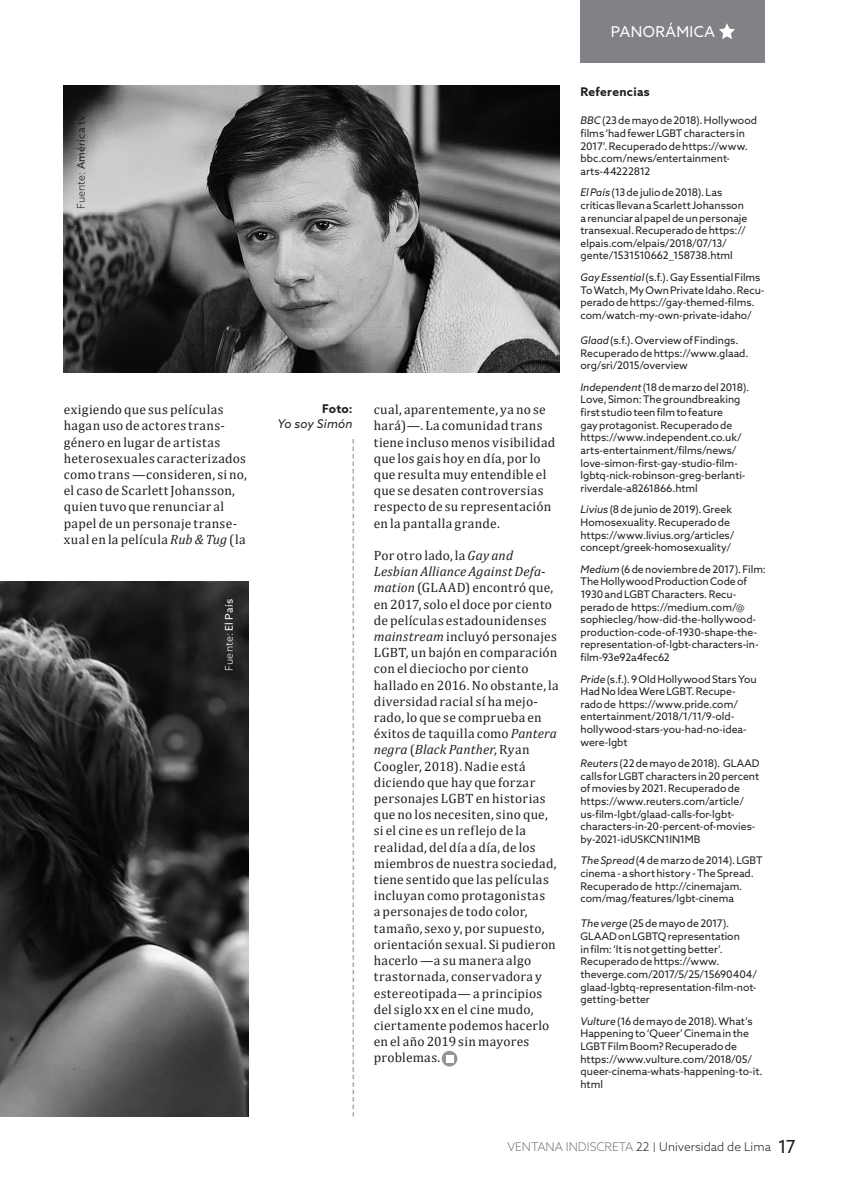
<style>
.page{position:relative;width:851px;height:1191px;background:#fff}
.page>*{position:absolute;margin:0;border:0;box-sizing:border-box;transform-origin:0 0}
.CABECERA{font:15px "Azo Sans";letter-spacing:.025em;color:#fff}
.cuerpo_de_texto_nuev{font:13.5px/16.2px "Cambria";letter-spacing:.02em;color:#231f20}
.t1{font:300 12px "Azo Sans";color:#231f20}
.PREGUNTAS{font:700 12px "Azo Sans";letter-spacing:.025em;color:#231f20}
.cuerpo_de_texto{font:italic 12px "Azo Sans";letter-spacing:.01em;color:#231f20}
.cuerpo_de_texto-2{font:700 12px "Azo Sans";color:#231f20}
.REFERENCIAS{font:10.5px/12.6px "Azo Sans";color:#231f20}
.GORRO_NUEVA_VERSION{font:10.5px "Azo Sans";letter-spacing:.02em;color:#231f20}
.GORRO_NUEVA_VERSION-2{font:300 10.5px "Azo Sans";letter-spacing:.01em;color:#fff}
.s1{font-weight:300}
.s2{font-style:italic}
.s3{font-weight:400}
.s4{color:#76787b}
.s5{font-size:9.6px}
.s6{font-weight:400;font-size:18px}
</style>
<div class="page">
<img style="left:0;top:582px;width:248px;height:534px">
<img style="left:64px;top:85px;width:495px;height:287px">
<svg style="left:352px;top:439px;width:2px;height:677px"></svg>
<div style="left:580px;top:0;width:184px;height:63px;background:#808285"></div>
<svg style="left:719px;top:23px;width:16px;height:16px"></svg>
<svg style="left:441px;top:1050px;width:16px;height:16px"></svg>
<div style="left:445px;top:1054px;width:8px;height:8px;background:#fff"></div>
<p class="GORRO_NUEVA_VERSION" style="left:74px;top:209px;width:96px;rotate:-90deg"><span class="s1">Fuente:</span> América tv</p>
<p class="cuerpo_de_texto-2" style="left:322px;top:400px;width:32px">Foto:</p>
<p class="cuerpo_de_texto" style="left:277px;top:415px;width:76px">Yo soy Simón</p>
<p class="cuerpo_de_texto_nuev" style="left:64px;top:401px;width:185px">exigiendo que sus películas hagan uso de actores trans&shy;género en lugar de artistas heterosexuales caracterizados como trans —consideren, si no, el caso de Scarlett Johansson, quien tuvo que renunciar al papel de un personaje transe&shy;xual en la película <span class="s2">Rub &amp; Tug</span> (la</p>
<p class="cuerpo_de_texto_nuev" style="left:374px;top:401px;width:183px">cual, aparentemente, ya no se hará)—. La comunidad trans tiene incluso menos visibilidad que los gais hoy en día, por lo que resulta muy entendible el que se desaten controversias respecto de su representación en la pantalla grande.</p>
<p class="cuerpo_de_texto_nuev" style="left:374px;top:547px;width:186px">Por otro lado, la <span class="s2">Gay and<br>Lesbian Alliance Against Defa&shy;mation</span> (GLAAD) encontró que, en 2017, solo el doce por ciento de películas estadounidenses <span class="s2">mainstream</span> incluyó personajes<br>LGBT, un bajón en comparación con el dieciocho por ciento hallado en 2016. No obstante, la diversidad racial sí ha mejo&shy;rado, lo que se comprueba en éxitos de taquilla como <span class="s2">Pantera negra</span> (<span class="s2">Black Panther</span>, Ryan<br>Coogler, 2018). Nadie está diciendo que hay que forzar personajes LGBT en historias que no los necesiten, sino que, si el cine es un reflejo de la realidad, del día a día, de los miembros de nuestra sociedad, tiene sentido que las películas incluyan como protagonistas<br>a personajes de todo color, tamaño, sexo y, por supuesto, orientación sexual. Si pudieron hacerlo —a su manera algo trastornada, conservadora y estereotipada— a principios del siglo xx en el cine mudo, ciertamente podemos hacerlo en el año 2019 sin mayores problemas.</p>
<p class="GORRO_NUEVA_VERSION-2" style="left:222px;top:670px;width:73px;rotate:-90deg">Fuente: <span class="s3">El País</span></p>
<p class="CABECERA" style="left:610px;top:22px;width:106px">PANORÁMICA</p>
<p class="PREGUNTAS" style="left:580px;top:83px;width:71px">Referencias</p>
<p class="REFERENCIAS" style="left:580px;top:114px;width:178px"><span class="s2">BBC</span> (23 de mayo de 2018). Hollywood films ‘had fewer LGBT characters in<br>2017’. Recuperado de https://www. bbc.com/news/entertainment&shy;arts-44222812</p>
<p class="REFERENCIAS" style="left:580px;top:186px;width:168px"><span class="s2">El País</span> (13 de julio de 2018). Las críticas llevan a Scarlett Johansson a renunciar al papel de un personaje transexual. Recuperado de https:// elpais.com/elpais/2018/07/13/ gente/1531510662_158738.html</p>
<p class="REFERENCIAS" style="left:580px;top:271px;width:185px"><span class="s2">Gay Essential</span> (s.f.). Gay Essential Films To Watch, My Own Private Idaho. Recu&shy;perado de https://gay-themed-films. com/watch-my-own-private-idaho/</p>
<p class="REFERENCIAS" style="left:580px;top:334px;width:169px"><span class="s2">Glaad</span> (s.f.). Overview of Findings.<br>Recuperado de https://www.glaad. org/sri/2015/overview</p>
<p class="REFERENCIAS" style="left:580px;top:381px;width:170px"><span class="s2">Independent</span> (18 de marzo del 2018).<br>Love, Simon: The groundbreaking first studio teen film to feature<br>gay protagonist. Recuperado de https://www.independent.co.uk/ arts-entertainment/films/news/ love-simon-first-gay-studio-film&shy;lgbtq-nick-robinson-greg-berlanti&shy;riverdale-a8261866.html</p>
<p class="REFERENCIAS" style="left:580px;top:503px;width:155px"><span class="s2">Livius</span> (8 de junio de 2019). Greek Homosexuality. Recuperado de https://www.livius.org/articles/ concept/greek-homosexuality/</p>
<p class="REFERENCIAS" style="left:580px;top:562px;width:187px"><span class="s2">Medium</span> (6 de noviembre de 2017). Film:<br>The Hollywood Production Code of 1930 and LGBT Characters. Recu&shy;perado de https://medium.com/@ sophiecleg/how-did-the-hollywood&shy;production-code-of-1930-shape-the&shy;representation-of-lgbt-characters-in&shy;film-93e92a4fec62</p>
<p class="REFERENCIAS" style="left:580px;top:672px;width:178px"><span class="s2">Pride</span> (s.f.). 9 Old Hollywood Stars You<br>Had No Idea Were LGBT. Recupe&shy;rado de https://www.pride.com/ entertainment/2018/1/11/9-old&shy;hollywood-stars-you-had-no-idea&shy;were-lgbt</p>
<p class="REFERENCIAS" style="left:580px;top:757px;width:180px"><span class="s2">Reuters</span> (22 de mayo de 2018). GLAAD calls for LGBT characters in 20 percent of movies by 2021. Recuperado de https://www.reuters.com/article/ us-film-lgbt/glaad-calls-for-lgbt&shy;characters-in-20-percent-of-movies&shy;by-2021-idUSKCN1IN1MB</p>
<p class="REFERENCIAS" style="left:580px;top:854px;width:183px"><span class="s2">The Spread</span> (4 de marzo de 2014). LGBT cinema - a short history - The Spread.<br>Recuperado de http://cinemajam. com/mag/features/lgbt-cinema</p>
<p class="REFERENCIAS" style="left:580px;top:917px;width:178px"><span class="s2">The verge</span> (25 de mayo de 2017).<br>GLAAD on LGBTQ representation<br>in film: ‘It is not getting better’.<br>Recuperado de https://www. theverge.com/2017/5/25/15690404/ glaad-lgbtq-representation-film-not&shy;getting-better</p>
<p class="REFERENCIAS" style="left:580px;top:1014px;width:183px"><span class="s2">Vulture</span> (16 de mayo de 2018). What’s<br>Happening to ‘Queer’ Cinema in the<br>LGBT Film Boom? Recuperado de https://www.vulture.com/2018/05/ queer-cinema-whats-happening-to-it. html</p>
<p class="t1" style="left:507px;top:1139px;width:290px"><span class="s4">VENTANA INDISCRETA</span> 22 <span class="s5">|</span> Universidad de Lima <span class="s6">17</span></p>
</div>
